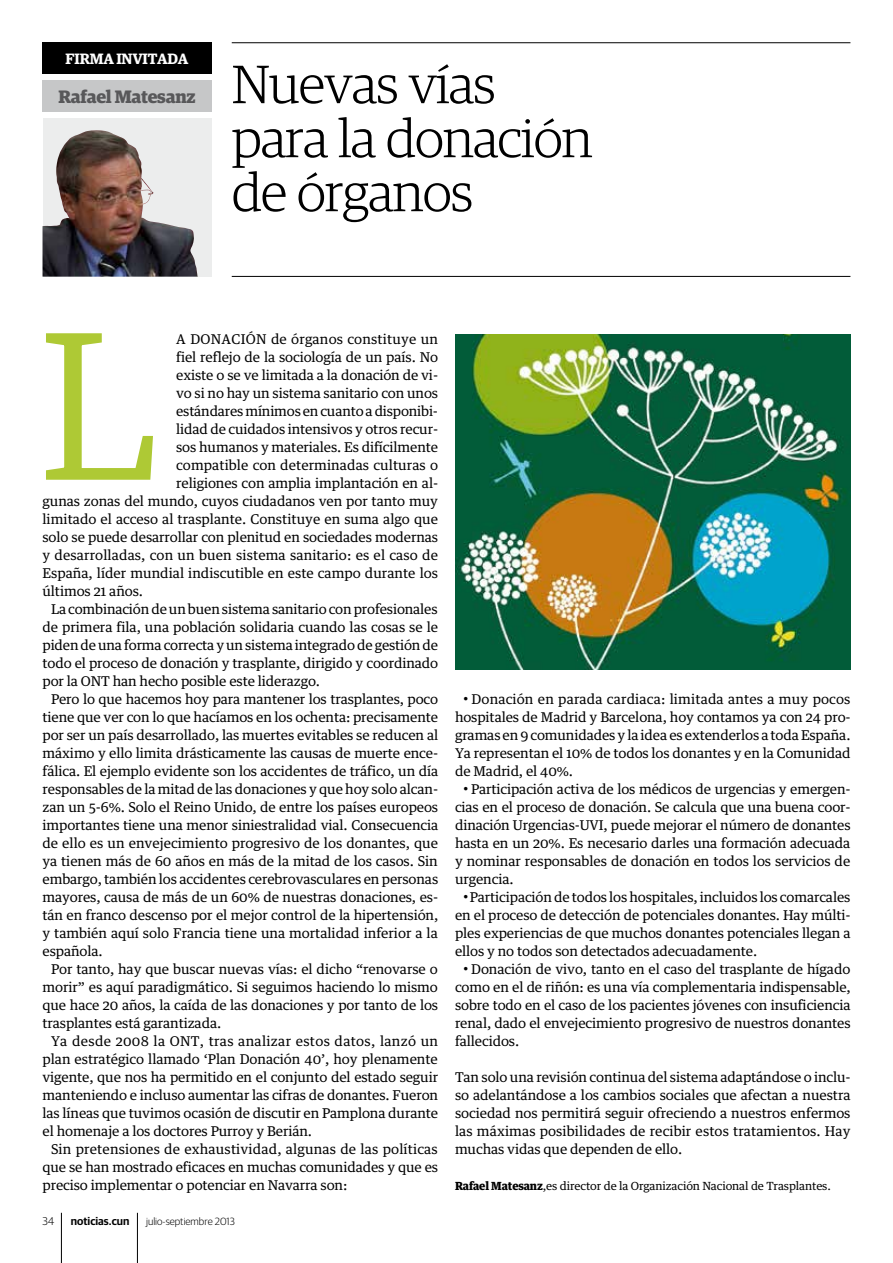
<style>
.page{position:relative;width:893px;height:1263px;background:#fff}
.page>*{position:absolute;margin:0;border:0;box-sizing:border-box;transform-origin:0 0}
.t1{font:300 207px "Guardian Egyp";color:#aec935}
.t2{font:300 54px/54px "Guardian Egyp";letter-spacing:-.015em;color:#000}
.t3{font:700 18px "Guardian Egyp";letter-spacing:-.015em;color:#58585a}
.t4{font:600 15px "Guardian Egyp";letter-spacing:-.015em;color:#fff}
.t5{font:13.5px/18px "Guardian Text Egyp";letter-spacing:-.01em;color:#000;text-align:justify}
.t6{font:13.5px "Guardian Text Egyp";letter-spacing:.01em;color:#000}
.t7{font:13.5px "Guardian Text Egyp";letter-spacing:.02em;color:#000}
.t8{font:11.25px "Guardian Text Egyp";letter-spacing:-.01em;color:#000}
.t9{font:600 11.25px "Guardian Sans";color:#000}
.t10{font:300 11.25px "Guardian Sans";color:#000}
.t11{font:300 10.5px "Guardian Sans";color:#000}
.s1{font-family:"Guardian Sans"}
.s2{font-weight:900}
</style>
<div class="page">
<hr style="left:61px;top:1213px;width:1px;height:50px;background:#000">
<hr style="left:137px;top:1213px;width:1px;height:50px;background:#000">
<svg style="left:46px;top:333px;width:107px;height:147px"></svg>
<div style="left:43px;top:118px;width:169px;height:158px;background:#eceded"></div>
<div style="left:43px;top:43px;width:169px;height:31px;background:#000"></div>
<div style="left:43px;top:80px;width:169px;height:32px;background:#c6c7c8"></div>
<hr style="left:232px;top:42px;width:618px;height:1px;background:#000">
<hr style="left:232px;top:276px;width:618px;height:1px;background:#000">
<img style="left:43px;top:130px;width:155px;height:147px">
<img style="left:455px;top:334px;width:395px;height:335px">
<p class="t4" style="left:66px;top:42px;width:124px">FIRMA INVITADA</p>
<h3 class="t3" style="left:58px;top:83px;width:139px">Rafael Matesanz</h3>
<h2 class="t2" style="left:232px;top:54px;width:362px">Nuevas vías para la donación de órganos</h2>
<p class="t5" style="left:176px;top:329px;width:25px">a donación</p>
<p class="t6" style="left:271px;top:328px;width:168px">de órganos constituye un</p>
<p class="t5" style="left:176px;top:347px;width:263px">fiel reflejo de la sociología de un país. No</p>
<p class="t5" style="left:176px;top:365px;width:263px">existe o se ve limitada a la donación de vi-</p>
<p class="t5" style="left:176px;top:383px;width:263px">vo si no hay un sistema sanitario con unos</p>
<p class="t5" style="left:176px;top:401px;width:263px">estándares mínimos en cuanto a disponibi-</p>
<p class="t5" style="left:176px;top:419px;width:263px">lidad de cuidados intensivos y otros recur-</p>
<p class="t5" style="left:176px;top:437px;width:263px">sos humanos y materiales. Es difícilmente</p>
<p class="t5" style="left:176px;top:455px;width:263px">compatible con determinadas culturas o</p>
<p class="t5" style="left:176px;top:473px;width:263px">religiones con amplia implantación en al-</p>
<p class="t5" style="left:43px;top:491px;width:397px">gunas zonas del mundo, cuyos ciudadanos ven por tanto muy</p>
<p class="t5" style="left:43px;top:509px;width:397px">limitado el acceso al trasplante. Constituye en suma algo que</p>
<p class="t5" style="left:43px;top:527px;width:397px">solo se puede desarrollar con plenitud en sociedades modernas</p>
<p class="t5" style="left:43px;top:545px;width:397px">y desarrolladas, con un buen sistema sanitario: es el caso de</p>
<p class="t5" style="left:43px;top:563px;width:397px">España, líder mundial indiscutible en este campo durante los</p>
<p class="t5" style="left:43px;top:581px;width:102px">últimos 21 años.</p>
<p class="t5" style="left:51px;top:599px;width:388px">La combinación de un buen sistema sanitario con profesionales</p>
<p class="t5" style="left:43px;top:617px;width:397px">de primera fila, una población solidaria cuando las cosas se le</p>
<p class="t5" style="left:43px;top:635px;width:397px">piden de una forma correcta y un sistema integrado de gestión de</p>
<p class="t5" style="left:43px;top:653px;width:397px">todo el proceso de donación y trasplante, dirigido y coordinado</p>
<p class="t5" style="left:43px;top:671px;width:279px">por la ONT han hecho posible este liderazgo.</p>
<p class="t5" style="left:51px;top:689px;width:389px">Pero lo que hacemos hoy para mantener los trasplantes, poco</p>
<p class="t5" style="left:43px;top:707px;width:397px">tiene que ver con lo que hacíamos en los ochenta: precisamente</p>
<p class="t5" style="left:43px;top:725px;width:397px">por ser un país desarrollado, las muertes evitables se reducen al</p>
<p class="t5" style="left:43px;top:743px;width:397px">máximo y ello limita drásticamente las causas de muerte ence-</p>
<p class="t5" style="left:43px;top:761px;width:397px">fálica. El ejemplo evidente son los accidentes de tráfico, un día</p>
<p class="t5" style="left:43px;top:779px;width:397px">responsables de la mitad de las donaciones y que hoy solo alcan-</p>
<p class="t5" style="left:43px;top:797px;width:397px">zan un 5-6%. Solo el Reino Unido, de entre los países europeos</p>
<p class="t5" style="left:43px;top:815px;width:397px">importantes tiene una menor siniestralidad vial. Consecuencia</p>
<p class="t5" style="left:43px;top:833px;width:397px">de ello es un envejecimiento progresivo de los donantes, que</p>
<p class="t5" style="left:43px;top:851px;width:397px">ya tienen más de 60 años en más de la mitad de los casos. Sin</p>
<p class="t5" style="left:43px;top:869px;width:397px">embargo, también los accidentes cerebrovasculares en personas</p>
<p class="t5" style="left:43px;top:887px;width:397px">mayores, causa de más de un 60% de nuestras donaciones, es-</p>
<p class="t5" style="left:43px;top:905px;width:397px">tán en franco descenso por el mejor control de la hipertensión,</p>
<p class="t5" style="left:43px;top:923px;width:397px">y también aquí solo Francia tiene una mortalidad inferior a la</p>
<p class="t5" style="left:43px;top:941px;width:62px">española.</p>
<p class="t5" style="left:51px;top:959px;width:388px">Por tanto, hay que buscar nuevas vías: el dicho “renovarse o</p>
<p class="t5" style="left:43px;top:977px;width:397px">morir” es aquí paradigmático. Si seguimos haciendo lo mismo</p>
<p class="t5" style="left:43px;top:995px;width:397px">que hace 20 años, la caída de las donaciones y por tanto de los</p>
<p class="t5" style="left:43px;top:1013px;width:180px">trasplantes está garantizada.</p>
<p class="t7" style="left:51px;top:1030px;width:389px">Ya desde 2008 la ONT, tras analizar estos datos, lanzó un</p>
<p class="t5" style="left:43px;top:1049px;width:397px">plan estratégico llamado ‘Plan Donación 40’, hoy plenamente</p>
<p class="t5" style="left:43px;top:1067px;width:397px">vigente, que nos ha permitido en el conjunto del estado seguir</p>
<p class="t5" style="left:43px;top:1085px;width:397px">manteniendo e incluso aumentar las cifras de donantes. Fueron</p>
<p class="t5" style="left:43px;top:1103px;width:397px">las líneas que tuvimos ocasión de discutir en Pamplona durante</p>
<p class="t5" style="left:43px;top:1121px;width:271px">el homenaje a los doctores Purroy y Berián.</p>
<p class="t6" style="left:51px;top:1138px;width:388px">Sin pretensiones de exhaustividad, algunas de las políticas</p>
<p class="t5" style="left:43px;top:1157px;width:397px">que se han mostrado eficaces en muchas comunidades y que es</p>
<p class="t5" style="left:43px;top:1175px;width:306px">preciso implementar o potenciar en Navarra son:</p>
<h1 class="t1" style="left:43px;top:269px;width:114px">L</h1>
<p class="t10" style="left:43px;top:1213px;width:13px">34</p>
<p class="t9" style="left:71px;top:1212px;width:60px">noticias.cun</p>
<p class="t11" style="left:146px;top:1214px;width:90px">julio-septiembre 2013</p>
<p class="t5" style="left:455px;top:689px;width:397px;text-indent:9px"><span class="s1">•</span> Donación en parada cardiaca: limitada antes a muy pocos hospitales de Madrid y Barcelona, hoy contamos ya con 24 pro&shy;gramas en 9 comunidades y la idea es extenderlos a toda España.<br>Ya representan el 10% de todos los donantes y en la Comunidad de Madrid, el 40%.</p>
<p class="t5" style="left:455px;top:779px;width:397px;text-indent:9px"><span class="s1">•</span> Participación activa de los médicos de urgencias y emergen&shy;cias en el proceso de donación. Se calcula que una buena coor&shy;dinación Urgencias-UVI, puede mejorar el número de donantes hasta en un 20%. Es necesario darles una formación adecuada y nominar responsables de donación en todos los servicios de urgencia.</p>
<p class="t5" style="left:455px;top:887px;width:397px;text-indent:9px"><span class="s1">•</span> Participación de todos los hospitales, incluidos los comarcales en el proceso de detección de potenciales donantes. Hay múlti&shy;ples experiencias de que muchos donantes potenciales llegan a ellos y no todos son detectados adecuadamente.</p>
<p class="t5" style="left:455px;top:959px;width:397px;text-indent:9px"><span class="s1">•</span> Donación de vivo, tanto en el caso del trasplante de hígado como en el de riñón: es una vía complementaria indispensable, sobre todo en el caso de los pacientes jóvenes con insuficiencia renal, dado el envejecimiento progresivo de nuestros donantes fallecidos.</p>
<p class="t5" style="left:455px;top:1067px;width:397px">Tan solo una revisión continua del sistema adaptándose o inclu&shy;so adelantándose a los cambios sociales que afectan a nuestra sociedad nos permitirá seguir ofreciendo a nuestros enfermos las máximas posibilidades de recibir estos tratamientos. Hay muchas vidas que dependen de ello.</p>
<p class="t8" style="left:455px;top:1177px;width:377px"><span class="s2">Rafael Matesanz</span>,es director de la Organización Nacional de Trasplantes.</p>
</div>
